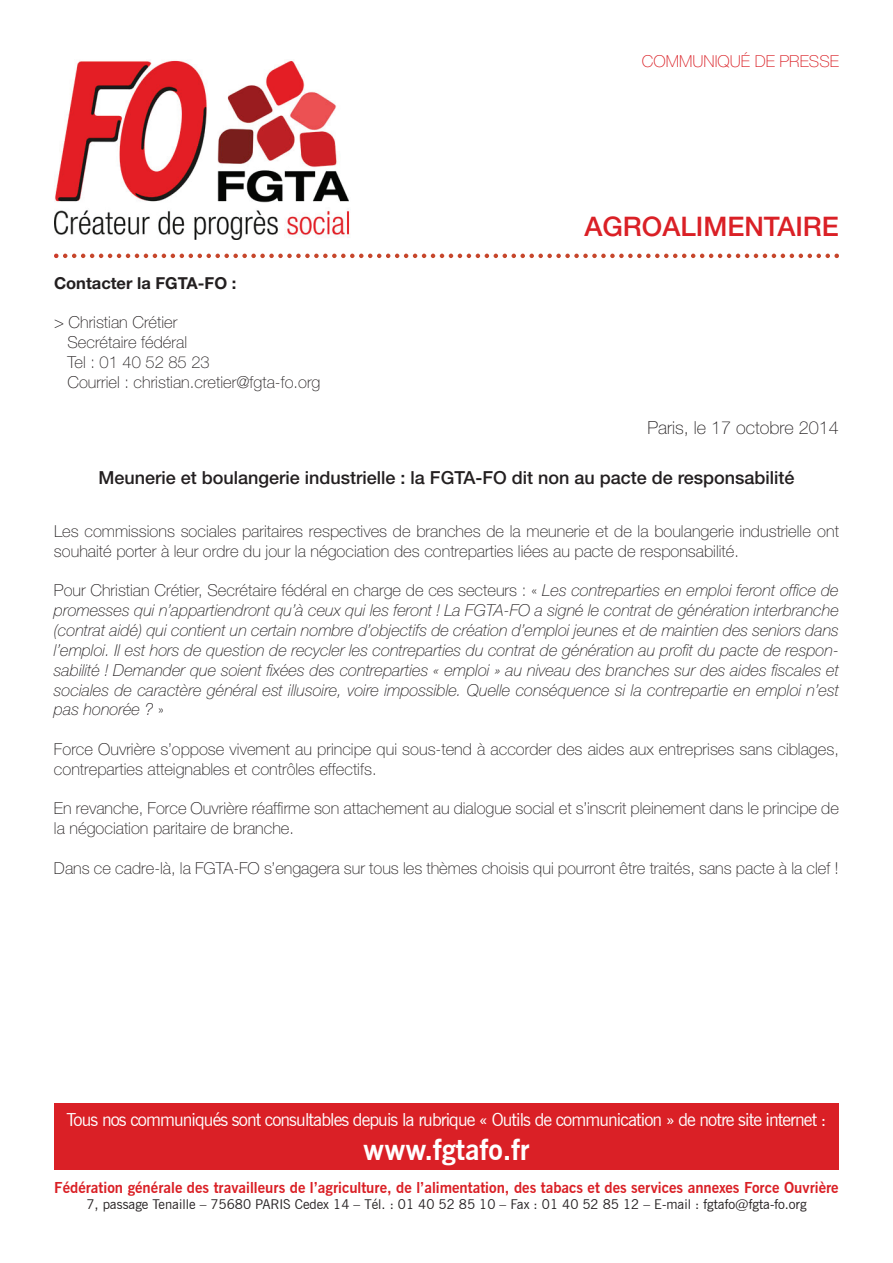
<style>
.page{position:relative;width:893px;height:1263px;background:#fff}
.page>*{position:absolute;margin:0;border:0;box-sizing:border-box;transform-origin:0 0}
.t1{font:700 28.5px "News Gothic";color:#fff}
.t2{font:500 27px "Helvetica Neue";color:#da2026}
.t3{font:18px "News Gothic";letter-spacing:-.05em;color:#fff}
.t4{font:500 18px "Helvetica Neue";color:#231f20}
.t5{font:100 18px "Helvetica Neue";color:#231f20}
.t6{font:100 16.5px/19.8px "Helvetica Neue";color:#231f20}
.t7{font:italic 100 16.5px/19.8px "Helvetica Neue";color:#231f20;text-align:justify}
.t8{font:700 16.5px "Helvetica Neue";color:#231f20}
.t9{font:100 16.5px "Helvetica Neue";color:#da2026}
.t10{font:700 15px "News Gothic";color:#da2026}
.t11{font:13.5px "News Gothic";color:#231f20}
.s1{font-style:normal}
</style>
<div class="page">
<div style="left:54px;top:1103px;width:785px;height:66px;background:#da2026"></div>
<img style="left:54px;top:254px;width:785px;height:4px">
<img style="left:54px;top:60px;width:296px;height:180px">
<p class="t9" style="left:642px;top:52px;width:199px">COMMUNIQUÉ DE PRESSE</p>
<p class="t8" style="left:54px;top:273px;width:184px">Contacter la FGTA-FO :</p>
<p class="t6" style="left:67px;top:313px;width:254px;text-indent:-13px">&gt; Christian Crétier<br>Secrétaire fédéral<br>Tel : 01 40 52 85 23<br>Courriel : christian.cretier@fgta-fo.org</p>
<h2 class="t2" style="left:584px;top:210px;width:256px">AGROALIMENTAIRE</h2>
<p class="t5" style="left:647px;top:417px;width:193px">Paris, le 17 octobre 2014</p>
<p class="t4" style="left:98px;top:466px;width:697px">Meunerie et boulangerie industrielle : la FGTA-FO dit non au pacte de responsabilité</p>
<p class="t6" style="left:54px;top:521px;width:786px">Les commissions sociales paritaires respectives de branches de la meunerie et de la boulangerie industrielle ont souhaité porter à leur ordre du jour la négociation des contreparties liées au pacte de responsabilité.</p>
<p class="t7" style="left:54px;top:581px;width:786px"><span class="s1">Pour Christian Crétier, Secrétaire fédéral en charge de ces secteurs : «</span> Les contreparties en emploi feront office de promesses qui n’appartiendront qu’à ceux qui les feront ! La FGTA-FO a signé le contrat de génération interbranche (contrat aidé) qui contient un certain nombre d’objectifs de création d’emploi jeunes et de maintien des seniors dans l’emploi. Il est hors de question de recycler les contreparties du contrat de génération au profit du pacte de respon&shy;sabilité ! Demander que soient fixées des contreparties « emploi » au niveau des branches sur des aides fiscales et sociales de caractère général est illusoire, voire impossible. Quelle conséquence si la contrepartie en emploi n’est pas honorée ? <span class="s1">»</span></p>
<p class="t6" style="left:54px;top:739px;width:786px">Force Ouvrière s’oppose vivement au principe qui sous-tend à accorder des aides aux entreprises sans ciblages, contreparties atteignables et contrôles effectifs.</p>
<p class="t6" style="left:54px;top:798px;width:786px">En revanche, Force Ouvrière réaffirme son attachement au dialogue social et s’inscrit pleinement dans le principe de la négociation paritaire de branche.</p>
<p class="t6" style="left:54px;top:858px;width:786px">Dans ce cadre-là, la FGTA-FO s’engagera sur tous les thèmes choisis qui pourront être traités, sans pacte à la clef !</p>
<p class="t3" style="left:66px;top:1108px;width:761px">Tous nos communiqués sont consultables depuis la rubrique « Outils de communication » de notre site internet :</p>
<h1 class="t1" style="left:363px;top:1133px;width:168px">www.fgtafo.fr</h1>
<p class="t10" style="left:54px;top:1178px;width:786px">Fédération générale des travailleurs de l’agriculture, de l’alimentation, des tabacs et des services annexes Force Ouvrière</p>
<p class="t11" style="left:86px;top:1196px;width:722px">7, passage Tenaille – 75680 PARIS Cedex 14 – Tél. : 01 40 52 85 10 – Fax : 01 40 52 85 12 – E-mail : fgtafo@fgta-fo.org</p>
</div>
